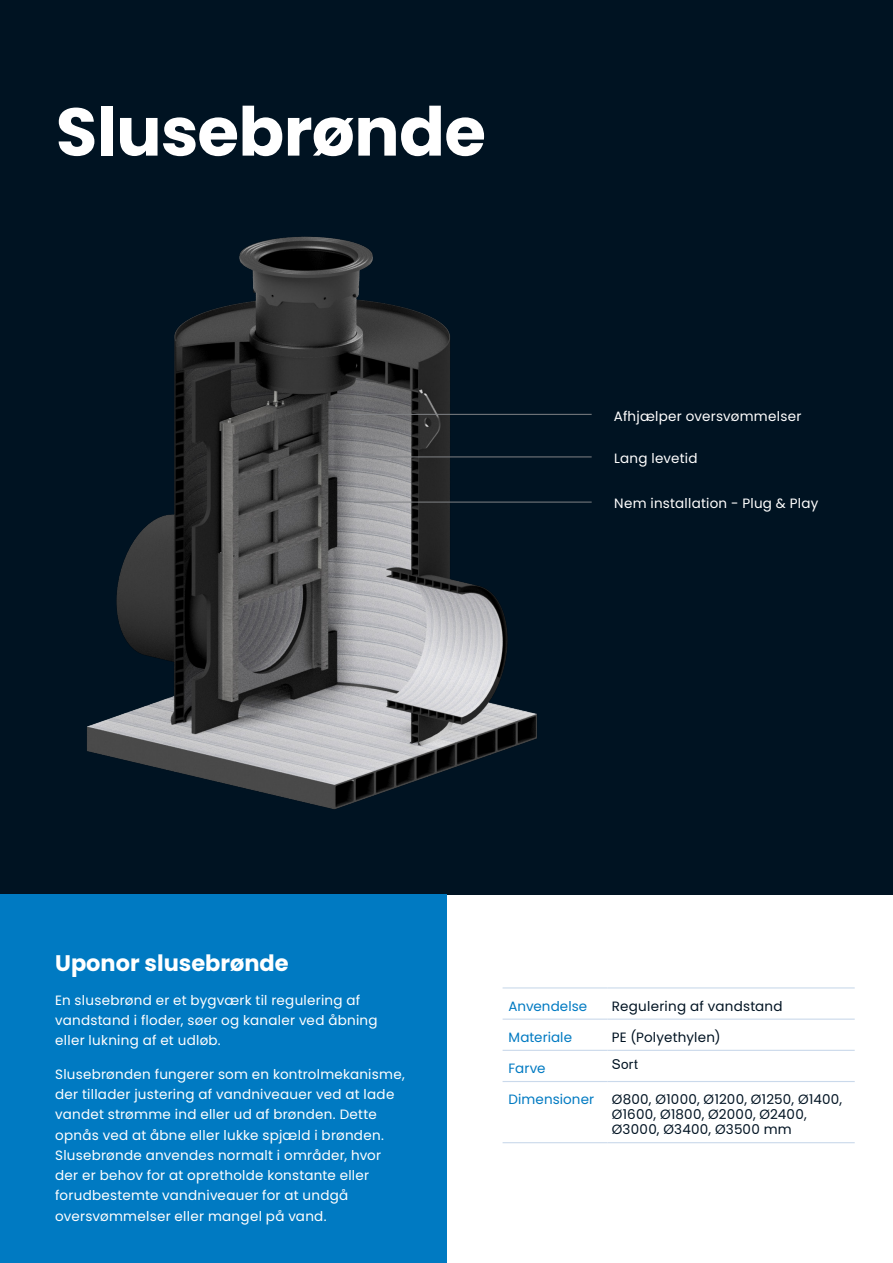
<style>
.page{position:relative;width:893px;height:1263px;background:#fff}
.page>*{position:absolute;margin:0;border:0;box-sizing:border-box;transform-origin:0 0}
.Large_Header_-_45pt{font:700 67.5px "Poppins";letter-spacing:-.01em;color:#fff}
.Subhead_-_15pt{font:700 22.5px "Poppins";color:#fff}
.Body_Copy_-_9pt{font:13.5px/20.2px "Poppins";letter-spacing:.02em;color:#fff}
.Body_text_2{font:13.5px/15px "Poppins";letter-spacing:.02em;color:#001322}
.Body_text_2-2{font:13.5px "Poppins";letter-spacing:.005em;color:#007ac2}
.Body_text_2-3{font:13.5px "Arial";color:#001322}
</style>
<div class="page">
<div style="left:0;top:0;width:893px;height:895px;background:#001322"></div>
<img style="left:87px;top:236px;width:454px;height:573px">
<div style="left:0;top:895px;width:446px;height:368px;background:#007ac2"></div>
<hr style="left:503px;top:987px;width:105px;height:1px;background:#cad9eb">
<hr style="left:608px;top:987px;width:247px;height:1px;background:#cad9eb">
<hr style="left:503px;top:1018px;width:105px;height:2px;background:#cad9eb">
<hr style="left:608px;top:1018px;width:247px;height:2px;background:#cad9eb">
<hr style="left:503px;top:1050px;width:105px;height:1px;background:#cad9eb">
<hr style="left:608px;top:1050px;width:247px;height:1px;background:#cad9eb">
<hr style="left:503px;top:1081px;width:105px;height:1px;background:#cad9eb">
<hr style="left:608px;top:1081px;width:247px;height:1px;background:#cad9eb">
<hr style="left:503px;top:1142px;width:105px;height:1px;background:#cad9eb">
<hr style="left:608px;top:1142px;width:247px;height:1px;background:#cad9eb">
<hr style="left:351px;top:414px;width:241px;height:1px;background:#808285">
<hr style="left:354px;top:457px;width:238px;height:1px;background:#808285">
<hr style="left:354px;top:502px;width:238px;height:1px;background:#808285">
<p class="Large_Header_-_45pt" style="left:56px;top:93px;width:432px">Slusebrønde</p>
<p class="Body_Copy_-_9pt" style="left:614px;top:406px;width:189px">Afhjælper oversvømmelser</p>
<p class="Body_Copy_-_9pt" style="left:614px;top:448px;width:85px">Lang levetid</p>
<p class="Body_Copy_-_9pt" style="left:614px;top:493px;width:206px">Nem installation - Plug &amp; Play</p>
<p class="Subhead_-_15pt" style="left:55px;top:950px;width:235px">Uponor slusebrønde</p>
<p class="Body_Copy_-_9pt" style="left:55px;top:990px;width:324px">En slusebrønd er et bygværk til regulering af vandstand i floder, søer og kanaler ved åbning eller lukning af et udløb.</p>
<p class="Body_Copy_-_9pt" style="left:55px;top:1064px;width:351px">Slusebrønden fungerer som en kontrolmekanisme, der tillader justering af vandniveauer ved at lade vandet strømme ind eller ud af brønden. Dette opnås ved at åbne eller lukke spjæld i brønden.<br>Slusebrønde anvendes normalt i områder, hvor der er behov for at opretholde konstante eller forudbestemte vandniveauer for at undgå oversvømmelser eller mangel på vand.</p>
<p class="Body_text_2-2" style="left:509px;top:998px;width:80px">Anvendelse</p>
<p class="Body_text_2" style="left:612px;top:998px;width:172px">Regulering af vandstand</p>
<p class="Body_text_2-2" style="left:509px;top:1029px;width:65px">Materiale</p>
<p class="Body_text_2" style="left:612px;top:1030px;width:110px">PE (Polyethylen)</p>
<p class="Body_text_2-2" style="left:509px;top:1060px;width:39px">Farve</p>
<p class="Body_text_2-3" style="left:612px;top:1054px;width:28px">Sort</p>
<p class="Body_text_2-2" style="left:509px;top:1092px;width:87px">Dimensioner</p>
<p class="Body_text_2" style="left:612px;top:1092px;width:232px">Ø800, Ø1000, Ø1200, Ø1250, Ø1400,<br>Ø1600, Ø1800, Ø2000, Ø2400,<br>Ø3000, Ø3400, Ø3500 mm</p>
</div>
